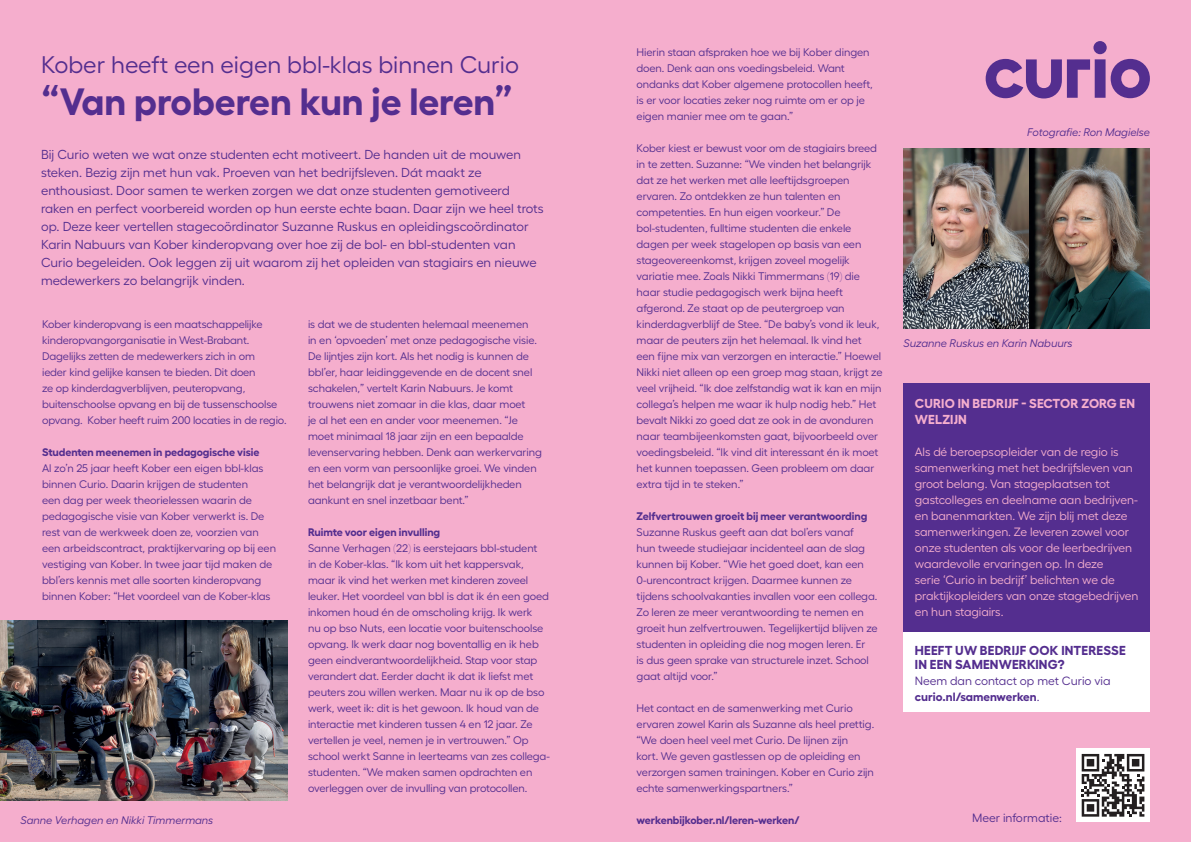
<style>
.page{position:relative;width:1191px;height:842px;background:#f5aecd}
.page>*{position:absolute;margin:0;border:0;box-sizing:border-box;transform-origin:0 0}
.t1{font:700 38px "Fellix";color:#542e8f}
.t2{font:24px "Fellix";color:#542e8f}
.t3{font:13px/18px "Fellix";color:#542e8f}
.t4{font:700 13px/14px "Fellix";letter-spacing:.01em;color:#542e8f}
.t5{font:700 13px/16px "Fellix";letter-spacing:.01em;color:#f5aecd}
.t6{font:12px/16px "Fellix";letter-spacing:-.005em;color:#f5aecd}
.t7{font:12px/16px "Fellix";color:#542e8f}
.t8{font:11px/16px "Fellix";letter-spacing:-.005em;color:#542e8f}
.t9{font:700 11px "Fellix";letter-spacing:-.005em;color:#542e8f}
.t10{font:italic 11px "Fellix";letter-spacing:-.005em;color:#542e8f}
.s1{font-weight:700}
</style>
<div class="page">
<svg style="left:985px;top:41px;width:164px;height:57px"></svg>
<div style="left:903px;top:383px;width:246px;height:249px;background:#542e8f"></div>
<div style="left:903px;top:632px;width:246px;height:80px;background:#fff"></div>
<img style="left:0;top:620px;width:287px;height:181px">
<div style="left:1076px;top:748px;width:73px;height:74px;background:#fff"></div>
<svg style="left:1081px;top:754px;width:63px;height:63px"></svg>
<img style="left:1028px;top:149px;width:121px;height:179px">
<img style="left:903px;top:149px;width:125px;height:179px">
<h2 class="t2" style="left:41px;top:46px;width:479px">Kober heeft een eigen bbl-klas binnen Curio</h2>
<h1 class="t1" style="left:41px;top:71px;width:473px">“Van proberen kun je leren”</h1>
<p class="t3" style="left:41px;top:145px;width:504px">Bij Curio weten we wat onze studenten echt motiveert. De handen uit de mouwen steken. Bezig zijn met hun vak. Proeven van het bedrijfsleven. Dát maakt ze enthousiast. Door samen te werken zorgen we dat onze studenten gemotiveerd raken en perfect voorbereid worden op hun eerste echte baan. Daar zijn we heel trots op. Deze keer vertellen stagecoördinator Suzanne Ruskus en opleidingscoördinator Karin Nabuurs van Kober kinderopvang over hoe zij de bol- en bbl-studenten van Curio begeleiden. Ook leggen zij uit waarom zij het opleiden van stagiairs en nieuwe medewerkers zo belangrijk vinden.</p>
<p class="t8" style="left:42px;top:315px;width:246px">Kober kinderopvang is een maatschappelijke kinderopvangorganisatie in West-Brabant.<br>Dagelijks zetten de medewerkers zich in om<br>ieder kind gelijke kansen te bieden. Dit doen<br>ze op kinderdagverblijven, peuteropvang, buitenschoolse opvang en bij de tussenschoolse opvang. Kober heeft ruim 200 locaties in de regio.</p>
<p class="t9" style="left:42px;top:443px;width:219px">Studenten meenemen in pedagogische visie</p>
<p class="t8" style="left:42px;top:459px;width:235px">Al zo’n 25 jaar heeft Kober een eigen bbl-klas binnen Curio. Daarin krijgen de studenten<br>een dag per week theorielessen waarin de pedagogische visie van Kober verwerkt is. De rest van de werkweek doen ze, voorzien van een arbeidscontract, praktijkervaring op bij een vestiging van Kober. In twee jaar tijd maken de bbl’ers kennis met alle soorten kinderopvang binnen Kober: “Het voordeel van de Kober-klas</p>
<p class="t10" style="left:21px;top:811px;width:194px">Sanne Verhagen en Nikki Timmermans</p>
<p class="t8" style="left:308px;top:315px;width:235px">is dat we de studenten helemaal meenemen<br>in en ‘opvoeden’ met onze pedagogische visie.<br>De lijntjes zijn kort. Als het nodig is kunnen de bbl’er, haar leidinggevende en de docent snel schakelen,” vertelt Karin Nabuurs. Je komt trouwens niet zomaar in die klas, daar moet<br>je al het een en ander voor meenemen. “Je moet minimaal 18 jaar zijn en een bepaalde levenservaring hebben. Denk aan werkervaring en een vorm van persoonlijke groei. We vinden het belangrijk dat je verantwoordelijkheden aankunt en snel inzetbaar bent.”</p>
<p class="t9" style="left:308px;top:523px;width:134px">Ruimte voor eigen invulling</p>
<p class="t8" style="left:308px;top:539px;width:243px">Sanne Verhagen (22) is eerstejaars bbl-student<br>in de Kober-klas. “Ik kom uit het kappersvak, maar ik vind het werken met kinderen zoveel leuker. Het voordeel van bbl is dat ik én een goed inkomen houd én de omscholing krijg. Ik werk<br>nu op bso Nuts, een locatie voor buitenschoolse opvang. Ik werk daar nog boventallig en ik heb geen eindverantwoordelijkheid. Stap voor stap verandert dat. Eerder dacht ik dat ik liefst met peuters zou willen werken. Maar nu ik op de bso werk, weet ik: dit is het gewoon. Ik houd van de interactie met kinderen tussen 4 en 12 jaar. Ze vertellen je veel, nemen je in vertrouwen.” Op school werkt Sanne in leerteams van zes collega&shy;studenten. “We maken samen opdrachten en overleggen over de invulling van protocollen.</p>
<p class="t8" style="left:636px;top:43px;width:238px">Hierin staan afspraken hoe we bij Kober dingen doen. Denk aan ons voedingsbeleid. Want ondanks dat Kober algemene protocollen heeft, is er voor locaties zeker nog ruimte om er op je eigen manier mee om te gaan.”</p>
<p class="t8" style="left:636px;top:139px;width:247px">Kober kiest er bewust voor om de stagiairs breed in te zetten. Suzanne: “We vinden het belangrijk dat ze het werken met alle leeftijdsgroepen ervaren. Zo ontdekken ze hun talenten en competenties. En hun eigen voorkeur.” De bol-studenten, fulltime studenten die enkele dagen per week stagelopen op basis van een stageovereenkomst, krijgen zoveel mogelijk variatie mee. Zoals Nikki Timmermans (19) die haar studie pedagogisch werk bijna heeft afgerond. Ze staat op de peutergroep van kinderdagverblijf de Stee. “De baby’s vond ik leuk, maar de peuters zijn het helemaal. Ik vind het een fijne mix van verzorgen en interactie.” Hoewel Nikki niet alleen op een groep mag staan, krijgt ze veel vrijheid. “Ik doe zelfstandig wat ik kan en mijn collega’s helpen me waar ik hulp nodig heb.” Het bevalt Nikki zo goed dat ze ook in de avonduren naar teambijeenkomsten gaat, bijvoorbeeld over voedingsbeleid. “Ik vind dit interessant én ik moet het kunnen toepassen. Geen probleem om daar extra tijd in te steken.”</p>
<p class="t9" style="left:636px;top:507px;width:232px">Zelfvertrouwen groeit bij meer verantwoording</p>
<p class="t8" style="left:636px;top:523px;width:243px">Suzanne Ruskus geeft aan dat bol’ers vanaf<br>hun tweede studiejaar incidenteel aan de slag kunnen bij Kober. “Wie het goed doet, kan een 0-urencontract krijgen. Daarmee kunnen ze tijdens schoolvakanties invallen voor een collega.<br>Zo leren ze meer verantwoording te nemen en groeit hun zelfvertrouwen. Tegelijkertijd blijven ze studenten in opleiding die nog mogen leren. Er<br>is dus geen sprake van structurele inzet. School gaat altijd voor.”</p>
<p class="t8" style="left:636px;top:699px;width:239px">Het contact en de samenwerking met Curio ervaren zowel Karin als Suzanne als heel prettig. “We doen heel veel met Curio. De lijnen zijn<br>kort. We geven gastlessen op de opleiding en verzorgen samen trainingen. Kober en Curio zijn echte samenwerkingspartners.”</p>
<p class="t9" style="left:636px;top:811px;width:165px">werkenbijkober.nl/leren-werken/</p>
<p class="t10" style="left:1027px;top:124px;width:124px">Fotografie: Ron Magielse</p>
<p class="t10" style="left:903px;top:335px;width:171px">Suzanne Ruskus en Karin Nabuurs</p>
<p class="t5" style="left:915px;top:394px;width:222px">CURIO IN BEDRIJF - SECTOR ZORG EN<br>WELZIJN</p>
<p class="t6" style="left:915px;top:442px;width:225px">Als dé beroepsopleider van de regio is samenwerking met het bedrijfsleven van groot belang. Van stageplaatsen tot gastcolleges en deelname aan bedrijven&shy;en banenmarkten. We zijn blij met deze samenwerkingen. Ze leveren zowel voor onze studenten als voor de leerbedrijven waardevolle ervaringen op. In deze<br>serie ‘Curio in bedrijf’ belichten we de praktijkopleiders van onze stagebedrijven en hun stagiairs.</p>
<p class="t4" style="left:915px;top:641px;width:212px">HEEFT UW BEDRIJF OOK INTERESSE<br>IN EEN SAMENWERKING?</p>
<p class="t7" style="left:915px;top:671px;width:197px">Neem dan contact op met Curio via <span class="s1">curio.nl/samenwerken</span>.</p>
<p class="t7" style="left:972px;top:808px;width:91px">Meer informatie:</p>
</div>
